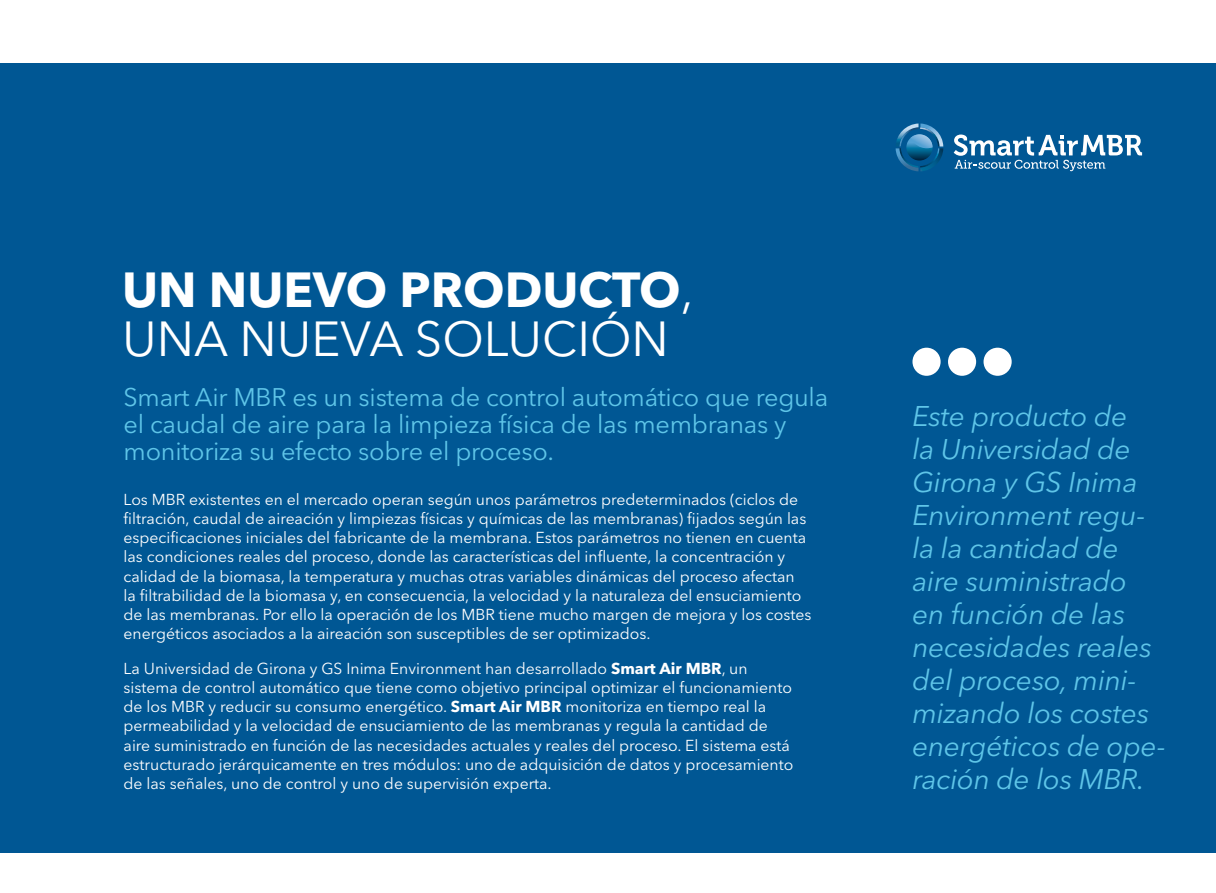
<style>
.page{position:relative;width:1216px;height:893px;background:#fff}
.page>*{position:absolute;margin:0;border:0;box-sizing:border-box;transform-origin:0 0}
.t1{font:48.82px/49px "Avenir Next LT Pro";color:#fff}
.t2{font:italic 28.35px/33.1px "Avenir Next LT Pro";letter-spacing:-.01em;color:#5fc5e8}
.t3{font:25.38px/27.1px "Avenir Next LT Pro";letter-spacing:-.01em;color:#5fc5e8}
.t4{font:15.75px/19.2px "Avenir Next LT Pro";color:#fff}
.s1{font-weight:700}
</style>
<div class="page">
<div style="left:0;top:63px;width:1215px;height:789px;background:#005794"></div>
<div style="left:912px;top:348px;width:28px;height:28px;background:#fff;border-radius:50%"></div>
<div style="left:948px;top:348px;width:28px;height:28px;background:#fff;border-radius:50%"></div>
<div style="left:983px;top:348px;width:28px;height:28px;background:#fff;border-radius:50%"></div>
<svg style="left:895px;top:124px;width:48px;height:47px"></svg>
<svg style="left:953px;top:135px;width:188px;height:36px"></svg>
<h1 class="t1" style="left:122px;top:266px;width:573px"><span class="s1">UN NUEVO PRODUCTO</span>,<br>UNA NUEVA SOLUCIÓN</h1>
<h3 class="t3" style="left:124px;top:383px;width:706px">Smart Air MBR es un sistema de control automático que regula el caudal de aire para la limpieza física de las membranas y monitoriza su efecto sobre el proceso.</h3>
<p class="t4" style="left:124px;top:489px;width:689px">Los MBR existentes en el mercado operan según unos parámetros predeterminados (ciclos de filtración, caudal de aireación y limpiezas físicas y químicas de las membranas) fijados según las especificaciones iniciales del fabricante de la membrana. Estos parámetros no tienen en cuenta las condiciones reales del proceso, donde las características del influente, la concentración y calidad de la biomasa, la temperatura y muchas otras variables dinámicas del proceso afectan<br>la filtrabilidad de la biomasa y, en consecuencia, la velocidad y la naturaleza del ensuciamiento de las membranas. Por ello la operación de los MBR tiene mucho margen de mejora y los costes energéticos asociados a la aireación son susceptibles de ser optimizados.</p>
<p class="t4" style="left:124px;top:658px;width:671px">La Universidad de Girona y GS Inima Environment han desarrollado <span class="s1">Smart Air MBR</span>, un sistema de control automático que tiene como objetivo principal optimizar el funcionamiento de los MBR y reducir su consumo energético. <span class="s1">Smart Air MBR</span> monitoriza en tiempo real la permeabilidad y la velocidad de ensuciamiento de las membranas y regula la cantidad de aire suministrado en función de las necesidades actuales y reales del proceso. El sistema está estructurado jerárquicamente en tres módulos: uno de adquisición de datos y procesamiento de las señales, uno de control y uno de supervisión experta.</p>
<h2 class="t2" style="left:912px;top:399px;width:255px">Este producto de<br>la Universidad de<br>Girona y GS Inima<br>Environment regu&shy;la la cantidad de aire suministrado en función de las necesidades reales del proceso, mini&shy;mizando los costes energéticos de ope&shy;ración de los MBR.</h2>
</div>
